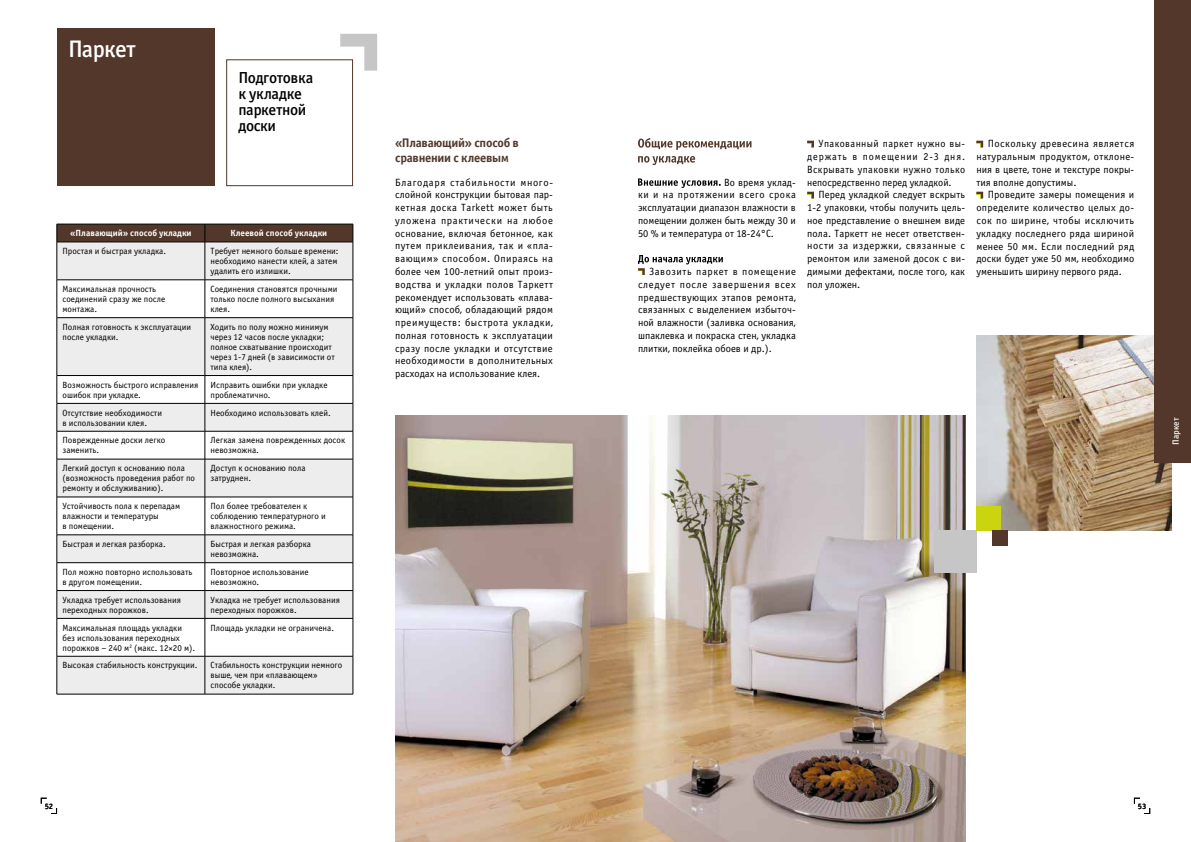
<style>
.page{position:relative;width:1191px;height:842px;background:#fff}
.page>*{position:absolute;margin:0;border:0;box-sizing:border-box;transform-origin:0 0}
.t1{font:24px "Officina Sans Medium ITC";letter-spacing:-.035em;color:#fff}
.t2{font:16px/16px "Officina Sans Medium ITC";letter-spacing:-.025em;color:#000}
.t3{font:12.5px/15px "Officina Sans Bold ITC";letter-spacing:-.02em;color:#52372a}
.t4{font:10.5px/12.8px "Officina Sans Book ITC";color:#000;text-align:justify}
.t5{font:9px/10px "Officina Sans Book ITC";color:#000}
.t6{font:9px "Officina Sans Bold ITC";color:#fff}
.t7{font:9px "Officina Sans Medium ITC";letter-spacing:.01em;color:#fff}
.t8{font:8px "Officina Sans Medium ITC";color:#000}
</style>
<div class="page">
<svg style="left:41px;top:798px;width:16px;height:16px"></svg>
<svg style="left:1134px;top:798px;width:16px;height:16px"></svg>
<div style="left:57px;top:28px;width:157px;height:158px;background:#52372a"></div>
<img style="left:976px;top:335px;width:195px;height:195px">
<img style="left:395px;top:415px;width:570px;height:427px">
<div style="left:226px;top:59px;width:127px;height:127px;border:1px solid #52372a"></div>
<svg style="left:340px;top:34px;width:37px;height:37px"></svg>
<svg style="left:638px;top:138px;width:113px;height:12px"></svg>
<svg style="left:638px;top:156px;width:57px;height:9px"></svg>
<svg style="left:638px;top:178px;width:83px;height:10px"></svg>
<svg style="left:638px;top:255px;width:85px;height:20px"></svg>
<svg style="left:807px;top:141px;width:7px;height:6px"></svg>
<svg style="left:807px;top:192px;width:7px;height:6px"></svg>
<svg style="left:976px;top:141px;width:7px;height:6px"></svg>
<svg style="left:976px;top:192px;width:7px;height:6px"></svg>
<svg style="left:58px;top:243px;width:295px;height:451px;fill:#ededed"></svg>
<svg style="left:57px;top:224px;width:297px;height:18px;background:#4d3428"></svg>
<hr style="left:57px;top:242px;width:148px;height:1px;background:#000">
<hr style="left:57px;top:242px;width:1px;height:38px;background:#000">
<hr style="left:205px;top:242px;width:148px;height:1px;background:#000">
<hr style="left:205px;top:242px;width:1px;height:38px;background:#000">
<hr style="left:353px;top:242px;width:1px;height:38px;background:#000">
<hr style="left:57px;top:280px;width:148px;height:1px;background:#000">
<hr style="left:57px;top:280px;width:1px;height:38px;background:#000">
<hr style="left:205px;top:280px;width:148px;height:1px;background:#000">
<hr style="left:205px;top:280px;width:1px;height:38px;background:#000">
<hr style="left:353px;top:280px;width:1px;height:38px;background:#000">
<hr style="left:57px;top:317px;width:148px;height:1px;background:#000">
<hr style="left:57px;top:318px;width:1px;height:57px;background:#000">
<hr style="left:205px;top:317px;width:148px;height:1px;background:#000">
<hr style="left:205px;top:318px;width:1px;height:57px;background:#000">
<hr style="left:353px;top:318px;width:1px;height:57px;background:#000">
<hr style="left:57px;top:375px;width:148px;height:1px;background:#000">
<hr style="left:205px;top:375px;width:148px;height:1px;background:#000">
<hr style="left:57px;top:403px;width:148px;height:1px;background:#000">
<hr style="left:205px;top:403px;width:148px;height:1px;background:#000">
<hr style="left:57px;top:431px;width:148px;height:1px;background:#000">
<svg style="left:57px;top:376px;width:1px;height:83px"></svg>
<hr style="left:205px;top:431px;width:148px;height:1px;background:#000">
<svg style="left:205px;top:376px;width:1px;height:83px"></svg>
<svg style="left:353px;top:376px;width:1px;height:83px"></svg>
<hr style="left:57px;top:459px;width:148px;height:1px;background:#000">
<hr style="left:57px;top:459px;width:1px;height:38px;background:#000">
<hr style="left:205px;top:459px;width:148px;height:1px;background:#000">
<hr style="left:205px;top:459px;width:1px;height:38px;background:#000">
<hr style="left:353px;top:459px;width:1px;height:38px;background:#000">
<hr style="left:57px;top:497px;width:148px;height:1px;background:#000">
<hr style="left:57px;top:497px;width:1px;height:38px;background:#000">
<hr style="left:205px;top:497px;width:148px;height:1px;background:#000">
<hr style="left:205px;top:497px;width:1px;height:38px;background:#000">
<hr style="left:353px;top:497px;width:1px;height:38px;background:#000">
<hr style="left:57px;top:535px;width:148px;height:1px;background:#000">
<hr style="left:205px;top:535px;width:148px;height:1px;background:#000">
<hr style="left:57px;top:562px;width:148px;height:1px;background:#000">
<hr style="left:205px;top:562px;width:148px;height:1px;background:#000">
<hr style="left:57px;top:590px;width:148px;height:1px;background:#000">
<svg style="left:57px;top:535px;width:1px;height:83px"></svg>
<hr style="left:205px;top:590px;width:148px;height:1px;background:#000">
<svg style="left:205px;top:535px;width:1px;height:83px"></svg>
<svg style="left:353px;top:535px;width:1px;height:83px"></svg>
<hr style="left:57px;top:618px;width:148px;height:1px;background:#000">
<hr style="left:57px;top:618px;width:1px;height:38px;background:#000">
<hr style="left:205px;top:618px;width:148px;height:1px;background:#000">
<hr style="left:205px;top:618px;width:1px;height:38px;background:#000">
<hr style="left:353px;top:618px;width:1px;height:38px;background:#000">
<hr style="left:57px;top:656px;width:148px;height:1px;background:#000">
<hr style="left:57px;top:656px;width:1px;height:38px;background:#000">
<hr style="left:205px;top:656px;width:148px;height:1px;background:#000">
<hr style="left:205px;top:656px;width:1px;height:38px;background:#000">
<hr style="left:353px;top:656px;width:1px;height:38px;background:#000">
<hr style="left:57px;top:694px;width:148px;height:1px;background:#000">
<hr style="left:205px;top:694px;width:148px;height:1px;background:#000">
<div style="left:934px;top:530px;width:42px;height:43px;background:#c6c6c6"></div>
<div style="left:976px;top:506px;width:24px;height:24px;background:#cad510"></div>
<div style="left:991px;top:530px;width:16px;height:16px;background:#52372a"></div>
<div style="left:1154px;top:0;width:37px;height:462px;background:#52372a"></div>
<h1 class="t1" style="left:68px;top:35px;width:69px">Паркет</h1>
<h2 class="t2" style="left:238px;top:70px;width:76px">Подготовка к укладке паркетной доски</h2>
<p class="t6" style="left:70px;top:228px;width:123px">«Плавающий» способ укладки</p>
<p class="t6" style="left:230px;top:228px;width:98px">Клеевой способ укладки</p>
<p class="t5" style="left:62px;top:246px;width:105px">Простая и быстрая укладка.</p>
<p class="t5" style="left:210px;top:246px;width:129px;text-align:justify">Требует немного больше времени: необходимо нанести клей, а затем удалить его излишки.</p>
<p class="t5" style="left:62px;top:284px;width:104px">Максимальная прочность соединений сразу же после монтажа.</p>
<p class="t5" style="left:210px;top:284px;width:128px">Соединения становятся прочными только после полного высыхания клея.</p>
<p class="t5" style="left:62px;top:322px;width:130px">Полная готовность к эксплуатации после укладки.</p>
<p class="t5" style="left:210px;top:322px;width:126px">Ходить по полу можно минимум через 12 часов после укладки; полное схватывание происходит через 1-7 дней (в зависимости от типа клея).</p>
<p class="t5" style="left:62px;top:380px;width:137px">Возможность быстрого исправления ошибок при укладке.</p>
<p class="t5" style="left:210px;top:380px;width:119px">Исправить ошибки при укладке проблематично.</p>
<p class="t5" style="left:62px;top:408px;width:101px">Отсутствие необходимости в использовании клея.</p>
<p class="t5" style="left:210px;top:408px;width:122px">Необходимо использовать клей.</p>
<p class="t5" style="left:62px;top:435px;width:104px">Поврежденные доски легко заменить.</p>
<p class="t5" style="left:210px;top:435px;width:136px">Легкая замена поврежденных досок невозможна.</p>
<p class="t5" style="left:62px;top:463px;width:134px">Легкий доступ к основанию пола (возможность проведения работ по ремонту и обслуживанию).</p>
<p class="t5" style="left:210px;top:463px;width:96px">Доступ к основанию пола затруднен.</p>
<p class="t5" style="left:62px;top:501px;width:119px">Устойчивость пола к перепадам влажности и температуры<br>в помещении.</p>
<p class="t5" style="left:210px;top:501px;width:117px">Пол более требователен к соблюдению температурного и влажностного режима.</p>
<p class="t5" style="left:62px;top:539px;width:105px">Быстрая и легкая разборка.</p>
<p class="t5" style="left:210px;top:539px;width:102px">Быстрая и легкая разборка невозможна.</p>
<p class="t5" style="left:62px;top:567px;width:131px">Пол можно повторно использовать в другом помещении.</p>
<p class="t5" style="left:210px;top:567px;width:100px">Повторное использование невозможно.</p>
<p class="t5" style="left:62px;top:595px;width:120px">Укладка требует использования переходных порожков.</p>
<p class="t5" style="left:210px;top:595px;width:131px">Укладка не требует использования переходных порожков.</p>
<p class="t5" style="left:62px;top:623px;width:134px">Максимальная площадь укладки без использования переходных порожков – 240 м<sup>2</sup> (макс. 12×20 м).</p>
<p class="t5" style="left:210px;top:623px;width:125px">Площадь укладки не ограничена.</p>
<p class="t5" style="left:62px;top:660px;width:136px">Высокая стабильность конструкции.</p>
<p class="t5" style="left:210px;top:660px;width:133px">Стабильность конструкции немного выше, чем при «плавающем» способе укладки.</p>
<p class="t3" style="left:395px;top:136px;width:125px">«Плавающий» способ в сравнении с клеевым</p>
<p class="t4" style="left:395px;top:176px;width:159px">Благодаря стабильности много&shy;слойной конструкции бытовая пар&shy;кетная доска Tarkett может быть уложена практически на любое основание, включая бетонное, как путем приклеивания, так и «пла&shy;вающим» способом. Опираясь на более чем 100-летний опыт произ&shy;водства и укладки полов Таркетт рекомендует использовать «плава&shy;ющий» способ, обладающий рядом преимуществ: быстрота укладки, полная готовность к эксплуатации сразу после укладки и отсутствие необходимости в дополнительных расходах на использование клея.</p>
<p class="t4" style="left:638px;top:176px;width:159px;text-indent:86px">Во время уклад&shy;ки и на протяжении всего срока эксплуатации диапазон влажности в помещении должен быть между 30 и 50 % и температура от 18-24°С.</p>
<p class="t4" style="left:638px;top:265px;width:159px;text-indent:11px">Завозить паркет в помещение следует после завершения всех предшествующих этапов ремонта, связанных с выделением избыточ&shy;ной влажности (заливка основания, шпаклевка и покраска стен, укладка плитки, поклейка обоев и др.).</p>
<p class="t4" style="left:807px;top:138px;width:159px;text-indent:11px">Упакованный паркет нужно вы&shy;держать в помещении 2-3 дня.<br>Вскрывать упаковки нужно только непосредственно перед укладкой.</p>
<p class="t4" style="left:807px;top:189px;width:159px;text-indent:11px">Перед укладкой следует вскрыть 1-2 упаковки, чтобы получить цель&shy;ное представление о внешнем виде пола. Таркетт не несет ответствен&shy;ности за издержки, связанные с ремонтом или заменой досок с ви&shy;димыми дефектами, после того, как пол уложен.</p>
<p class="t4" style="left:976px;top:138px;width:159px;text-indent:11px">Поскольку древесина является натуральным продуктом, отклоне&shy;ния в цвете, тоне и текстуре покры&shy;тия вполне допустимы.</p>
<p class="t4" style="left:976px;top:189px;width:159px;text-indent:11px">Проведите замеры помещения и определите количество целых до&shy;сок по ширине, чтобы исключить укладку последнего ряда шириной менее 50 мм. Если последний ряд доски будет уже 50 мм, необходимо уменьшить ширину первого ряда.</p>
<p class="t7" style="left:1170px;top:445px;width:29px;rotate:-90deg">Паркет</p>
<p class="t8" style="left:45px;top:801px;width:10px">52</p>
<p class="t8" style="left:1138px;top:801px;width:10px">53</p>
</div>
